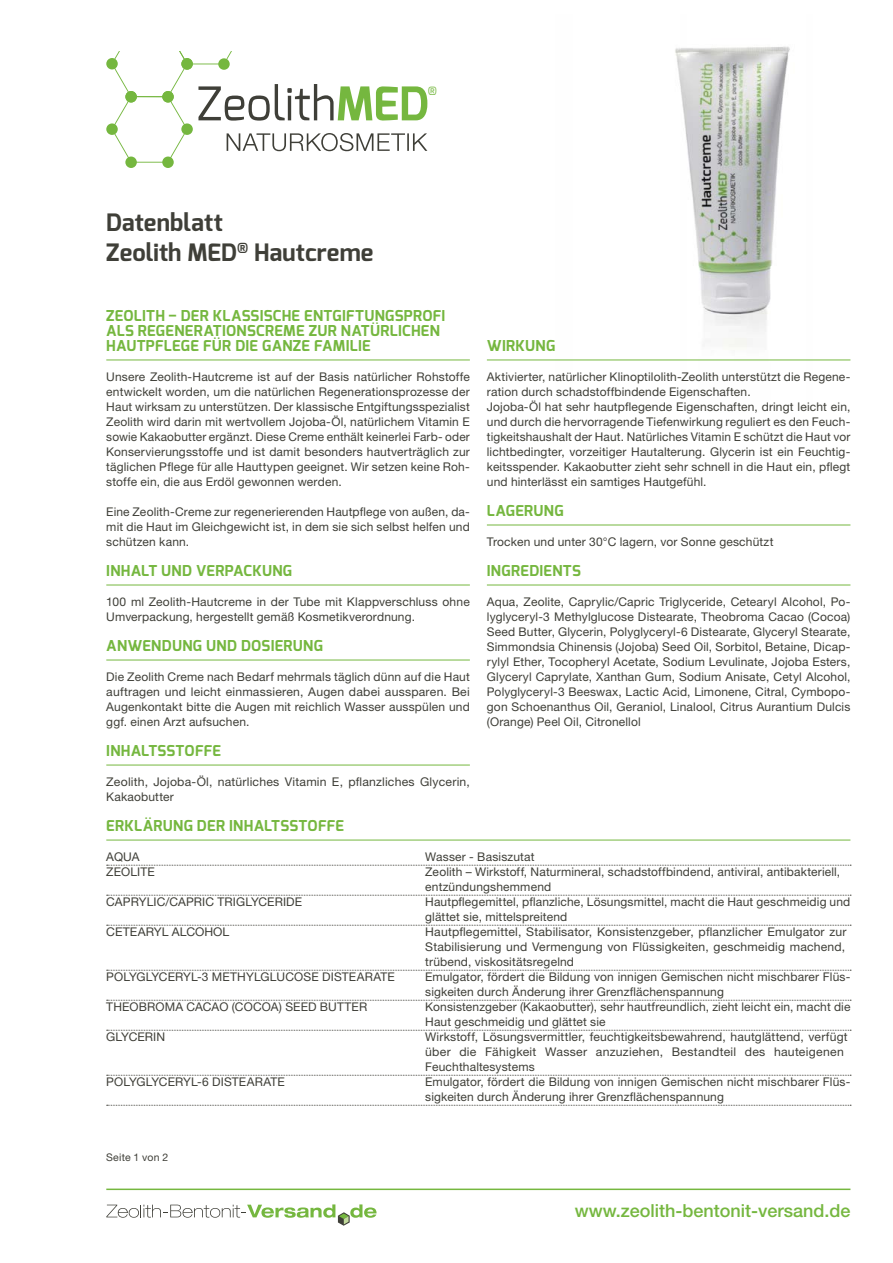
<style>
.page{position:relative;width:893px;height:1263px;background:#fff}
.page>*{position:absolute;margin:0;border:0;box-sizing:border-box;transform-origin:0 0}
.t1{font:700 24px/30px "Exo";color:#3f3f38}
.t2{font:500 18px "Helvetica Neue LT Std";color:#75b73f}
.t3{font:700 15px/15px "Exo";letter-spacing:.02em;color:#75b73f}
.t4{font:12px/15px "Helvetica Neue LT Std";letter-spacing:.015em;color:#3f3f38}
.t5{font:11.4px "Exo";color:#75b73f}
.t6{font:10.5px "Helvetica Neue LT Std";letter-spacing:.02em;color:#3f3f38}
</style>
<div class="page">
<img style="left:555px;top:46px;width:296px;height:315px">
<hr style="left:106px;top:360px;width:364px;height:1px;background:#75b73f">
<hr style="left:106px;top:585px;width:364px;height:1px;background:#75b73f">
<hr style="left:106px;top:660px;width:364px;height:1px;background:#75b73f">
<hr style="left:106px;top:765px;width:364px;height:1px;background:#75b73f">
<hr style="left:487px;top:360px;width:363px;height:1px;background:#75b73f">
<hr style="left:487px;top:525px;width:363px;height:1px;background:#75b73f">
<hr style="left:487px;top:585px;width:363px;height:1px;background:#75b73f">
<svg style="left:106px;top:1204px;width:271px;height:22px"></svg>
<hr style="left:106px;top:1188px;width:744px;height:2px;background:#75b73f">
<hr style="left:106px;top:840px;width:744px;height:1px;background:#75b73f">
<svg style="left:107px;top:865px;width:744px;height:1px"></svg>
<svg style="left:107px;top:895px;width:744px;height:1px"></svg>
<svg style="left:107px;top:925px;width:744px;height:1px"></svg>
<svg style="left:107px;top:970px;width:744px;height:1px"></svg>
<svg style="left:107px;top:1000px;width:744px;height:1px"></svg>
<svg style="left:107px;top:1030px;width:744px;height:1px"></svg>
<svg style="left:107px;top:1075px;width:744px;height:1px"></svg>
<svg style="left:107px;top:1105px;width:744px;height:1px"></svg>
<div style="left:125px;top:157px;width:12px;height:11px;background:#75b73f;border-radius:50%"></div>
<div style="left:106px;top:123px;width:12px;height:12px;background:#75b73f;border-radius:50%"></div>
<div style="left:162px;top:157px;width:12px;height:11px;background:#75b73f;border-radius:50%"></div>
<div style="left:106px;top:58px;width:12px;height:11px;background:#75b73f;border-radius:50%"></div>
<svg style="left:111px;top:51px;width:316px;height:112px"></svg>
<p class="t5" style="left:428px;top:83px;width:11px">®</p>
<h1 class="t1" style="left:106px;top:207px;width:118px">DATENBLATT<br>ZEOLITH MED</h1>
<h1 class="t1" style="left:237px;top:237px;width:138px"><sup>®</sup> HAUTCREME</h1>
<p class="t3" style="left:106px;top:308px;width:340px">ZEOLITH – DER KLASSISCHE ENTGIFTUNGSPROFI<br>ALS REGENERATIONSCREME ZUR NATÜRLICHEN<br>HAUTPFLEGE FÜR DIE GANZE FAMILIE</p>
<p class="t4" style="left:106px;top:369px;width:365px;text-align:justify">Unsere Zeolith-Hautcreme ist auf der Basis natürlicher Rohstoffe entwickelt worden, um die natürlichen Regenerationsprozesse der Haut wirksam zu unterstützen. Der klassische Entgiftungsspezialist Zeolith wird darin mit wertvollem Jojoba-Öl, natürlichem Vitamin E sowie Kakaobutter ergänzt. Diese Creme enthält keinerlei Farb- oder Konservierungsstoffe und ist damit besonders hautverträglich zur täglichen Pflege für alle Hauttypen geeignet. Wir setzen keine Roh&shy;stoffe ein, die aus Erdöl gewonnen werden.</p>
<p class="t4" style="left:106px;top:504px;width:365px;text-align:justify">Eine Zeolith-Creme zur regenerierenden Hautpflege von außen, da&shy;mit die Haut im Gleichgewicht ist, in dem sie sich selbst helfen und schützen kann.</p>
<p class="t3" style="left:106px;top:563px;width:187px">INHALT UND VERPACKUNG</p>
<p class="t4" style="left:106px;top:594px;width:365px">100 ml Zeolith-Hautcreme in der Tube mit Klappverschluss ohne<br>Umverpackung, hergestellt gemäß Kosmetikverordnung.</p>
<p class="t3" style="left:106px;top:638px;width:218px">ANWENDUNG UND DOSIERUNG</p>
<p class="t4" style="left:106px;top:669px;width:365px;text-align:justify">Die Zeolith Creme nach Bedarf mehrmals täglich dünn auf die Haut auftragen und leicht einmassieren, Augen dabei aussparen. Bei Augenkontakt bitte die Augen mit reichlich Wasser ausspülen und ggf. einen Arzt aufsuchen.</p>
<p class="t3" style="left:106px;top:743px;width:116px">INHALTSSTOFFE</p>
<p class="t4" style="left:106px;top:774px;width:365px">Zeolith, Jojoba-Öl, natürliches Vitamin E, pflanzliches Glycerin,<br>Kakaobutter</p>
<p class="t3" style="left:487px;top:338px;width:70px">WIRKUNG</p>
<p class="t4" style="left:487px;top:369px;width:365px">Aktivierter, natürlicher Klinoptilolith-Zeolith unterstützt die Regene&shy;ration durch schadstoffbindende Eigenschaften.<br>Jojoba-Öl hat sehr hautpflegende Eigenschaften, dringt leicht ein, und durch die hervorragende Tiefenwirkung reguliert es den Feuch&shy;tigkeitshaushalt der Haut. Natürliches Vitamin E schützt die Haut vor lichtbedingter, vorzeitiger Hautalterung. Glycerin ist ein Feuchtig&shy;keitsspender. Kakaobutter zieht sehr schnell in die Haut ein, pflegt und hinterlässt ein samtiges Hautgefühl.</p>
<p class="t3" style="left:487px;top:503px;width:78px">LAGERUNG</p>
<p class="t4" style="left:487px;top:534px;width:288px">Trocken und unter 30°C lagern, vor Sonne geschützt</p>
<p class="t3" style="left:487px;top:563px;width:96px">INGREDIENTS</p>
<p class="t4" style="left:487px;top:594px;width:365px;text-align:justify">Aqua, Zeolite, Caprylic/Capric Triglyceride, Cetearyl Alcohol, Po&shy;lyglyceryl-3 Methylglucose Distearate, Theobroma Cacao (Cocoa)<br>Seed Butter, Glycerin, Polyglyceryl-6 Distearate, Glyceryl Stearate, Simmondsia Chinensis (Jojoba) Seed Oil, Sorbitol, Betaine, Dicap&shy;rylyl Ether, Tocopheryl Acetate, Sodium Levulinate, Jojoba Esters, Glyceryl Caprylate, Xanthan Gum, Sodium Anisate, Cetyl Alcohol, Polyglyceryl-3 Beeswax, Lactic Acid, Limonene, Citral, Cymbopo&shy;gon Schoenanthus Oil, Geraniol, Linalool, Citrus Aurantium Dulcis (Orange) Peel Oil, Citronellol</p>
<p class="t3" style="left:106px;top:818px;width:239px">ERKLÄRUNG DER INHALTSSTOFFE</p>
<p class="t4" style="left:106px;top:849px;width:35px">AQUA</p>
<p class="t4" style="left:425px;top:849px;width:111px">Wasser - Basiszutat</p>
<p class="t4" style="left:106px;top:864px;width:50px">ZEOLITE</p>
<p class="t4" style="left:425px;top:864px;width:416px">Zeolith – Wirkstoff, Naturmineral, schadstoffbindend, antiviral, antibakteriell, entzündungshemmend</p>
<p class="t4" style="left:106px;top:894px;width:197px">CAPRYLIC/CAPRIC TRIGLYCERIDE</p>
<p class="t4" style="left:425px;top:894px;width:427px">Hautpflegemittel, pflanzliche, Lösungsmittel, macht die Haut geschmeidig und glättet sie, mittelspreitend</p>
<p class="t4" style="left:106px;top:924px;width:125px">CETEARYL ALCOHOL</p>
<p class="t4" style="left:425px;top:924px;width:423px;text-align:justify">Hautpflegemittel, Stabilisator, Konsistenzgeber, pflanzlicher Emulgator zur Stabilisierung und Vermengung von Flüssigkeiten, geschmeidig machend, trübend, viskositätsregelnd</p>
<p class="t4" style="left:106px;top:969px;width:290px">POLYGLYCERYL-3 METHYLGLUCOSE DISTEARATE</p>
<p class="t4" style="left:425px;top:969px;width:427px">Emulgator, fördert die Bildung von innigen Gemischen nicht mischbarer Flüs&shy;sigkeiten durch Änderung ihrer Grenzflächenspannung</p>
<p class="t4" style="left:106px;top:999px;width:262px">THEOBROMA CACAO (COCOA) SEED BUTTER</p>
<p class="t4" style="left:425px;top:999px;width:427px">Konsistenzgeber (Kakaobutter), sehr hautfreundlich, zieht leicht ein, macht die<br>Haut geschmeidig und glättet sie</p>
<p class="t4" style="left:106px;top:1029px;width:60px">GLYCERIN</p>
<p class="t4" style="left:425px;top:1029px;width:424px">Wirkstoff, Lösungsvermittler, feuchtigkeitsbewahrend, hautglättend, verfügt über die Fähigkeit Wasser anzuziehen, Bestandteil des hauteigenen<br>Feuchthaltesystems</p>
<p class="t4" style="left:106px;top:1074px;width:180px">POLYGLYCERYL-6 DISTEARATE</p>
<p class="t4" style="left:425px;top:1074px;width:427px">Emulgator, fördert die Bildung von innigen Gemischen nicht mischbarer Flüs&shy;sigkeiten durch Änderung ihrer Grenzflächenspannung</p>
<p class="t6" style="left:106px;top:1151px;width:64px">Seite 1 von 2</p>
<h2 class="t2" style="left:575px;top:1200px;width:277px">www.zeolith-bentonit-versand.de</h2>
</div>
